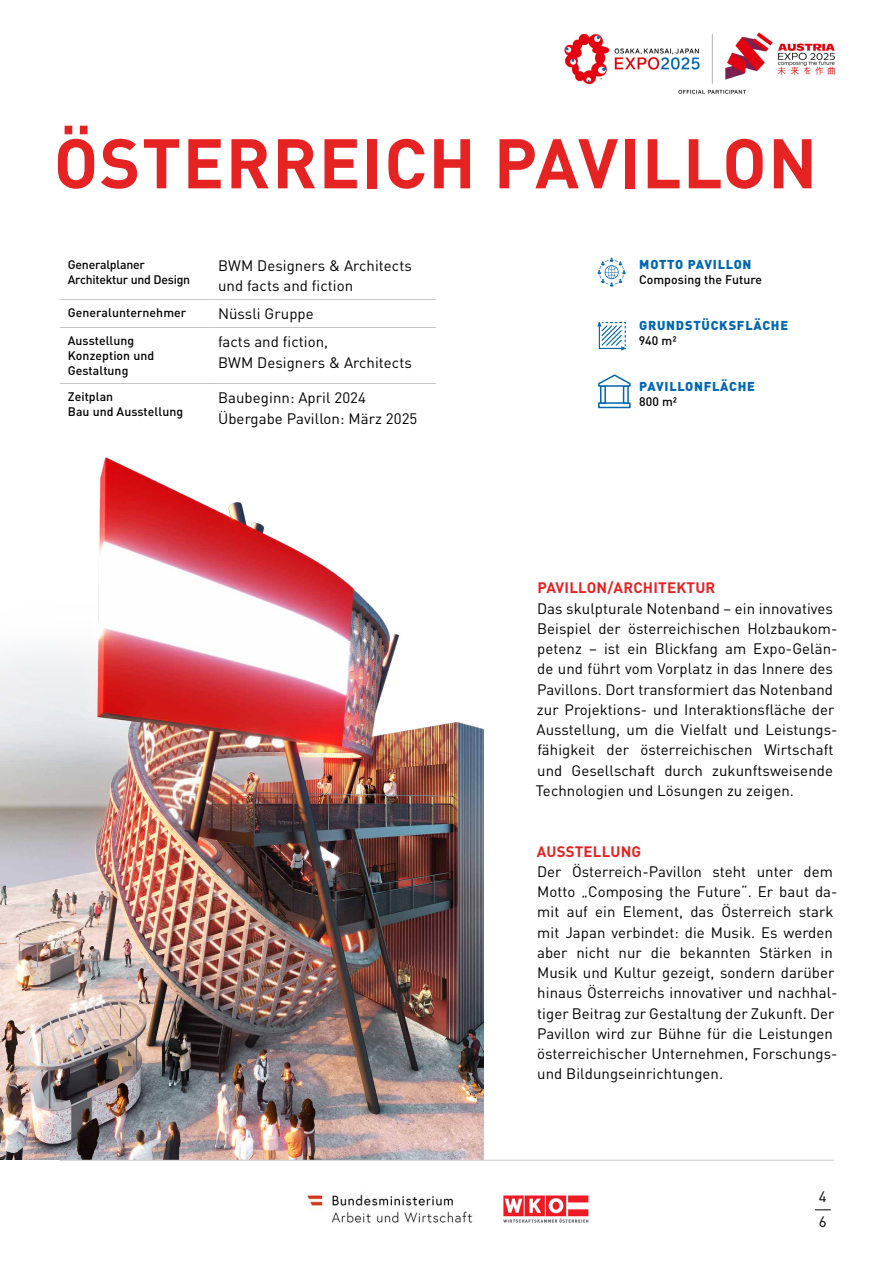
<style>
.page{position:relative;width:893px;height:1263px;background:#fff}
.page>*{position:absolute;margin:0;border:0;box-sizing:border-box;transform-origin:0 0}
.t1{font:700 69px "DIN Pro";letter-spacing:.02em;color:#e52322}
.t2{font:15px/20.2px "DIN Pro";letter-spacing:.005em;color:#000}
.t3{font:700 15px "DIN Pro";letter-spacing:.015em;color:#e52322}
.t4{font:900 12.75px "DIN Pro";letter-spacing:.06em;color:#0067b1}
.t5{font:500 12.3px/15px "DIN Pro";letter-spacing:.005em;color:#000}
.t6{font:500 12.3px/15px "DIN Pro";letter-spacing:-.02em;color:#000}
</style>
<div class="page">
<hr style="left:60px;top:299px;width:150px;height:1px;background:#c6c6c6">
<hr style="left:210px;top:299px;width:226px;height:1px;background:#c6c6c6">
<hr style="left:60px;top:327px;width:150px;height:1px;background:#c6c6c6">
<hr style="left:210px;top:327px;width:226px;height:1px;background:#c6c6c6">
<hr style="left:60px;top:383px;width:150px;height:1px;background:#c6c6c6">
<hr style="left:210px;top:383px;width:226px;height:1px;background:#c6c6c6">
<img style="left:0;top:457px;width:484px;height:703px">
<svg style="left:597px;top:322px;width:29px;height:28px"></svg>
<svg style="left:597px;top:258px;width:29px;height:29px"></svg>
<svg style="left:598px;top:402px;width:33px;height:6px"></svg>
<svg style="left:600px;top:387px;width:6px;height:17px"></svg>
<svg style="left:623px;top:387px;width:6px;height:17px"></svg>
<svg style="left:598px;top:374px;width:33px;height:13px"></svg>
<img style="left:307px;top:1194px;width:166px;height:29px">
<img style="left:503px;top:1195px;width:86px;height:28px">
<hr style="left:60px;top:1160px;width:773px;height:1px;background:#c6c6c6">
<svg style="left:815px;top:1209px;width:16px;height:1px"></svg>
<img style="left:564px;top:32px;width:271px;height:63px">
<h1 class="t1" style="left:54px;top:116px;width:765px">ÖSTERREICH PAVILLON</h1>
<p class="t6" style="left:68px;top:256px;width:124px">Generalplaner<br>Architektur und Design</p>
<p class="t2" style="left:218px;top:255px;width:195px">BWM Designers &amp; Architects und facts and fiction</p>
<p class="t5" style="left:68px;top:305px;width:120px">Generalunternehmer</p>
<p class="t2" style="left:218px;top:303px;width:97px">Nüssli Gruppe</p>
<p class="t5" style="left:68px;top:333px;width:88px">Ausstellung<br>Konzeption und<br>Gestaltung</p>
<p class="t2" style="left:218px;top:331px;width:195px">facts and fiction,<br>BWM Designers &amp; Architects</p>
<p class="t5" style="left:68px;top:389px;width:117px">Zeitplan<br>Bau und Ausstellung</p>
<p class="t2" style="left:218px;top:387px;width:201px">Baubeginn: April 2024<br>Übergabe Pavillon: März 2025</p>
<p class="t4" style="left:639px;top:256px;width:114px">MOTTO PAVILLON</p>
<p class="t5" style="left:639px;top:272px;width:125px">Composing the Future</p>
<p class="t4" style="left:639px;top:317px;width:151px">GRUNDSTÜCKSFLÄCHE</p>
<p class="t5" style="left:639px;top:333px;width:40px">940 m²</p>
<p class="t4" style="left:639px;top:378px;width:117px">PAVILLONFLÄCHE</p>
<p class="t5" style="left:639px;top:393px;width:40px">800 m²</p>
<p class="t3" style="left:537px;top:578px;width:179px">PAVILLON/ARCHITEKTUR</p>
<p class="t2" style="left:536px;top:597px;width:303px">Das skulpturale Notenband – ein innovatives Beispiel der österreichischen Holzbaukom&shy;petenz – ist ein Blickfang am Expo-Gelän&shy;de und führt vom Vorplatz in das Innere des Pavillons. Dort transformiert das Notenband zur Projektions- und Interaktionsfläche der Ausstellung, um die Vielfalt und Leistungs&shy;fähigkeit der österreichischen Wirtschaft und Gesellschaft durch zukunftsweisende Technologien und Lösungen zu zeigen.</p>
<p class="t3" style="left:537px;top:841px;width:106px">AUSSTELLUNG</p>
<p class="t2" style="left:537px;top:861px;width:302px">Der Österreich-Pavillon steht unter dem Motto „Composing the Future“. Er baut da&shy;mit auf ein Element, das Österreich stark mit Japan verbindet: die Musik. Es werden aber nicht nur die bekannten Stärken in Musik und Kultur gezeigt, sondern darüber hinaus Österreichs innovativer und nachhal&shy;tiger Beitrag zur Gestaltung der Zukunft. Der Pavillon wird zur Bühne für die Leistungen österreichischer Unternehmen, Forschungs&shy;und Bildungseinrichtungen.</p>
<p class="t2" style="left:819px;top:1184px;width:9px;line-height:25.2px">4<br>6</p>
</div>
